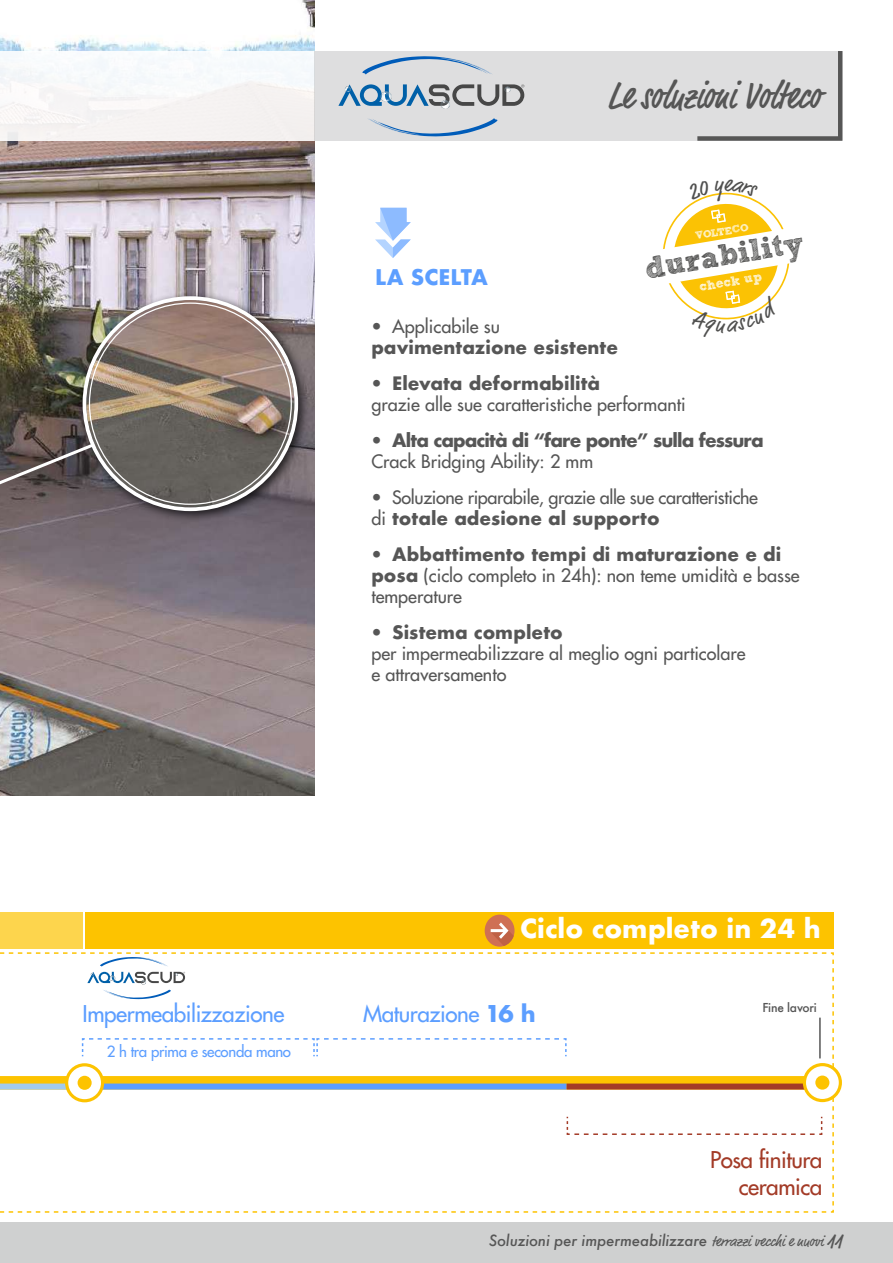
<style>
.page{position:relative;width:893px;height:1263px;background:#fff}
.page>*{position:absolute;margin:0;border:0;box-sizing:border-box;transform-origin:0 0}
.t1{font:500 condensed 39px "Market";color:#565656}
.t2{font:30.6px "Sketch Rockwell";color:#50504f}
.t3{font:700 25.5px "Futura";color:#fff}
.t4{font:500 22.5px "Futura Std";letter-spacing:-.02em;color:#5c9eff}
.t5{font:500 22.5px/27px "Futura Std";letter-spacing:-.02em;color:#a33b27;text-align:right}
.t6{font:22.2px "Market";color:#50504f}
.t7{font:700 21px "Futura";color:#5c9eff}
.t8{font:500 18px/21px "Futura Std";color:#565656}
.t9{font:700 18px "Futura";color:#565656}
.t10{font:500 18px "Futura Std";letter-spacing:-.02em;color:#565656}
.t11{font:700 18px "Futura";letter-spacing:-.05em;color:#565656}
.t12{font:italic 500 15px "Futura";letter-spacing:-.01em;color:#565656}
.t13{font:500 15px "Futura Std";letter-spacing:-.02em;color:#5c9eff}
.t14{font:13.05px "Sketch Rockwell";color:#fff}
.t15{font:500 12px "Futura";letter-spacing:-.02em;color:#565656}
.t16{font:10.35px "Sketch Rockwell";color:#fff}
.s1{font-family:"Futura Std";font-weight:500}
.s2{font-family:"Futura";font-weight:700}
.s3{font-family:"Market";font-weight:400;font-style:normal}
.s4{font-family:"Market";font-style:normal;font-stretch:condensed;font-size:21px}
</style>
<div class="page">
<div style="left:0;top:1222px;width:893px;height:41px;background:#cfd0d0"></div>
<svg style="left:0;top:952px;width:835px;height:261px"></svg>
<div style="left:0;top:912px;width:83px;height:37px;background:#fdd54d"></div>
<img style="left:0;top:0;width:315px;height:795px">
<div style="left:0;top:1076px;width:814px;height:13px;background:#fdc300"></div>
<div style="left:0;top:51px;width:315px;height:90px;background:#f6f6f7"></div>
<div style="left:315px;top:51px;width:527px;height:90px;background:#dededf"></div>
<div style="left:85px;top:912px;width:749px;height:37px;background:#fdc300"></div>
<div style="left:76px;top:290px;width:234px;height:233px;background:#000;opacity:.75"></div>
<img style="left:86px;top:300px;width:208px;height:207px;border-radius:104px">
<div style="left:96px;top:1083px;width:471px;height:6px;background:#5c9eff"></div>
<div style="left:567px;top:1083px;width:242px;height:6px;background:#a33b27"></div>
<svg style="left:566px;top:1115px;width:257px;height:21px"></svg>
<svg style="left:803px;top:1063px;width:39px;height:39px"></svg>
<div style="left:806px;top:1066px;width:33px;height:33px;background:#fff;border-radius:50%"></div>
<div style="left:815px;top:1075px;width:14px;height:14px;background:#fdc300;border-radius:50%"></div>
<svg style="left:697px;top:51px;width:146px;height:90px"></svg>
<svg style="left:375px;top:208px;width:36px;height:50px"></svg>
<div style="left:0;top:1083px;width:73px;height:6px;background:#a2cbee"></div>
<svg style="left:65px;top:1063px;width:39px;height:39px"></svg>
<div style="left:68px;top:1066px;width:33px;height:33px;background:#fff;border-radius:50%"></div>
<div style="left:78px;top:1076px;width:14px;height:14px;background:#fdc300;border-radius:50%"></div>
<svg style="left:81px;top:1037px;width:486px;height:21px"></svg>
<hr style="left:819px;top:1017px;width:2px;height:41px;background:#565656">
<div style="left:485px;top:914px;width:29px;height:33px;background:#cf7054;border-radius:50%"></div>
<svg style="left:491px;top:922px;width:23px;height:24px"></svg>
<svg style="left:0;top:441px;width:97px;height:147px;background:#6f6467"></svg>
<svg style="left:338px;top:84px;width:186px;height:25px"></svg>
<svg style="left:362px;top:56px;width:130px;height:19px"></svg>
<svg style="left:368px;top:118px;width:129px;height:18px"></svg>
<svg style="left:0;top:952px;width:826px;height:47px"></svg>
<svg style="left:663px;top:192px;width:127px;height:128px"></svg>
<h1 class="t1" style="left:607px;top:72px;width:215px">Le soluzioni Volteco</h1>
<p class="t7" style="left:375px;top:262px;width:115px">LA SCELTA</p>
<p class="t6" style="left:723px;top:171px;width:10px">e</p>
<p class="t16" style="left:695px;top:230px;width:55px;rotate:-9deg">VOLTECO</p>
<p class="t14" style="left:698px;top:279px;width:65px;rotate:-9deg">check up</p>
<h2 class="t2" style="left:643px;top:251px;width:161px;rotate:-9deg">durability</h2>
<p class="t8" style="left:371px;top:316px;width:130px">• Applicabile su</p>
<p class="t9" style="left:371px;top:334px;width:248px">pavimentazione esistente</p>
<p class="t9" style="left:371px;top:370px;width:230px"><span class="s1">•</span> Elevata deformabilità</p>
<p class="t8" style="left:371px;top:394px;width:316px">grazie alle sue caratteristiche performanti</p>
<p class="t11" style="left:371px;top:427px;width:394px"><span class="s1">•</span> Alta capacità di “fare ponte” sulla fessura</p>
<p class="t8" style="left:371px;top:451px;width:223px">Crack Bridging Ability: 2 mm</p>
<p class="t10" style="left:371px;top:486px;width:388px">• Soluzione riparabile, grazie alle sue caratteristiche</p>
<p class="t9" style="left:371px;top:505px;width:290px"><span class="s1">di</span> totale adesione al supporto</p>
<p class="t9" style="left:371px;top:541px;width:411px"><span class="s1">•</span> Abbattimento tempi di maturazione e di</p>
<p class="t8" style="left:371px;top:565px;width:430px"><span class="s2">posa</span> (ciclo completo in 24h): non teme umidità e basse temperature</p>
<p class="t9" style="left:371px;top:619px;width:193px"><span class="s1">•</span> Sistema completo</p>
<p class="t8" style="left:371px;top:643px;width:376px">per impermeabilizzare al meglio ogni particolare e attraversamento</p>
<p class="t4" style="left:83px;top:999px;width:203px">Impermeabilizzazione</p>
<p class="t13" style="left:107px;top:1042px;width:186px">2 h tra prima e seconda mano</p>
<h3 class="t3" style="left:520px;top:910px;width:302px">Ciclo completo in 24 h</h3>
<p class="t4" style="left:363px;top:999px;width:174px">Maturazione <span class="s2">16 h</span></p>
<p class="t15" style="left:762px;top:999px;width:56px">Fine lavori</p>
<p class="t5" style="left:710px;top:1146px;width:114px">Posa finitura ceramica</p>
<p class="t12" style="left:489px;top:1230px;width:355px">Soluzioni per impermeabilizzare <span class="s3">terrazzi vecchi e nuovi</span> <span class="s4">11</span></p>
</div>
